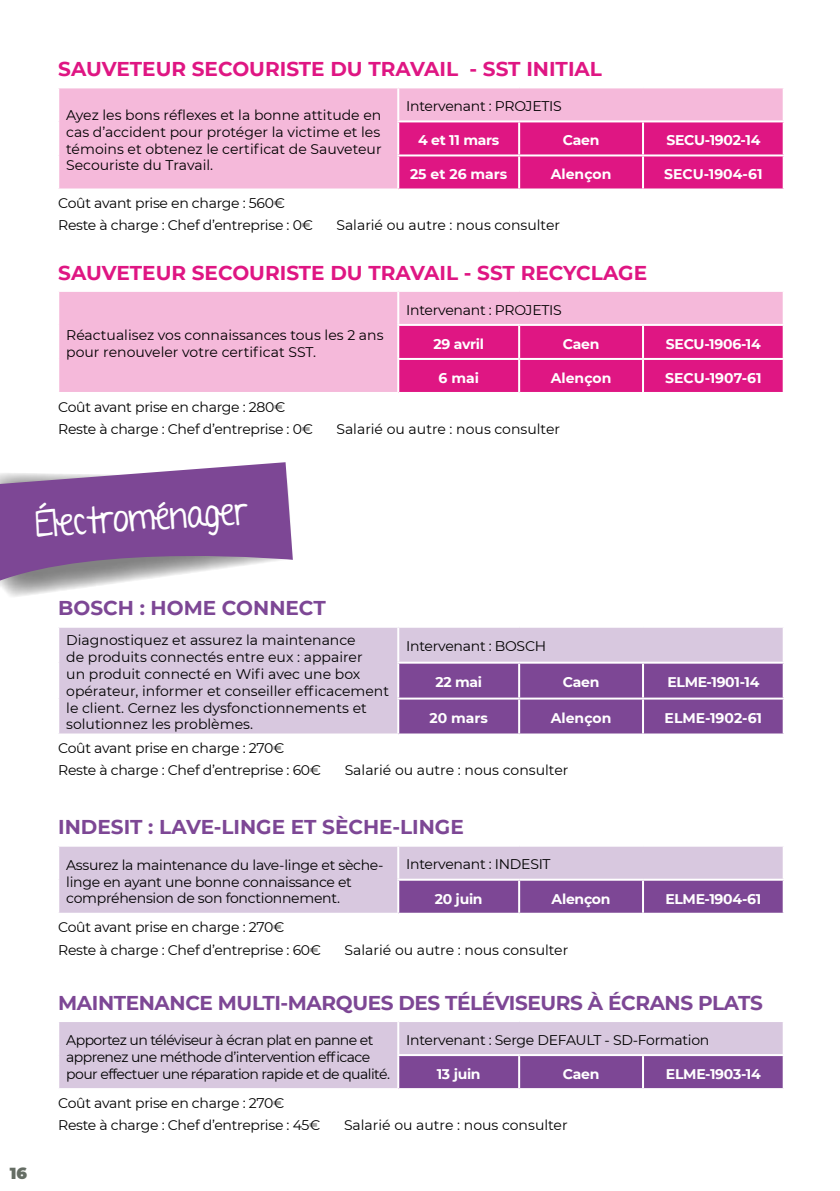
<style>
.page{position:relative;width:840px;height:1191px;background:#fff}
.page>*{position:absolute;margin:0;border:0;box-sizing:border-box;transform-origin:0 0}
.t1{font:36px "A Year Without Rain";color:#fff}
.t2{font:700 20px "Montserrat";color:#df1683}
.t3{font:700 20px "Montserrat";letter-spacing:-.02em;color:#7d4795}
.t4{font:700 20px "Montserrat";color:#7d4795}
.t5{font:900 16px "Montserrat";color:#656d64}
.t6{font:14px/16.8px "Montserrat";letter-spacing:-.02em;color:#000}
.t7{font:14px/16.8px "Montserrat";color:#000}
.t8{font:700 14px "Montserrat";letter-spacing:-.02em;color:#fff}
.t9{font:14px/16.8px "Montserrat";letter-spacing:-.04em;color:#000}
.t10{font:700 14px "Montserrat";color:#fff}
</style>
<div class="page">
<svg style="left:0;top:462px;width:293px;height:135px"></svg>
<div style="left:59px;top:88px;width:723px;height:100px;background:#f5b9da"></div>
<div style="left:399px;top:122px;width:383px;height:66px;background:#df1683"></div>
<hr style="left:518px;top:122px;width:2px;height:32px;background:#fff">
<hr style="left:641px;top:122px;width:2px;height:32px;background:#fff">
<hr style="left:397px;top:154px;width:122px;height:2px;background:#fff">
<hr style="left:519px;top:154px;width:123px;height:2px;background:#fff">
<hr style="left:518px;top:156px;width:2px;height:32px;background:#fff">
<hr style="left:642px;top:154px;width:142px;height:2px;background:#fff">
<hr style="left:641px;top:156px;width:2px;height:32px;background:#fff">
<hr style="left:397px;top:88px;width:2px;height:32px;background:#fff">
<hr style="left:397px;top:120px;width:122px;height:2px;background:#fff">
<hr style="left:397px;top:122px;width:2px;height:32px;background:#fff">
<hr style="left:519px;top:120px;width:123px;height:2px;background:#fff">
<hr style="left:642px;top:120px;width:142px;height:2px;background:#fff">
<hr style="left:397px;top:156px;width:2px;height:32px;background:#fff">
<div style="left:59px;top:292px;width:723px;height:100px;background:#f5b9da"></div>
<div style="left:399px;top:326px;width:383px;height:66px;background:#df1683"></div>
<hr style="left:518px;top:326px;width:2px;height:32px;background:#fff">
<hr style="left:641px;top:326px;width:2px;height:32px;background:#fff">
<hr style="left:397px;top:358px;width:122px;height:2px;background:#fff">
<hr style="left:519px;top:358px;width:123px;height:2px;background:#fff">
<hr style="left:518px;top:360px;width:2px;height:32px;background:#fff">
<hr style="left:642px;top:358px;width:142px;height:2px;background:#fff">
<hr style="left:641px;top:360px;width:2px;height:32px;background:#fff">
<hr style="left:397px;top:292px;width:2px;height:32px;background:#fff">
<hr style="left:397px;top:324px;width:122px;height:2px;background:#fff">
<hr style="left:397px;top:326px;width:2px;height:32px;background:#fff">
<hr style="left:519px;top:324px;width:123px;height:2px;background:#fff">
<hr style="left:642px;top:324px;width:142px;height:2px;background:#fff">
<hr style="left:397px;top:360px;width:2px;height:32px;background:#fff">
<div style="left:59px;top:628px;width:723px;height:105px;background:#d8c8df"></div>
<div style="left:399px;top:663px;width:383px;height:70px;background:#7d4795"></div>
<hr style="left:518px;top:663px;width:2px;height:34px;background:#fff">
<hr style="left:641px;top:663px;width:2px;height:34px;background:#fff">
<hr style="left:397px;top:697px;width:122px;height:2px;background:#fff">
<hr style="left:519px;top:697px;width:123px;height:2px;background:#fff">
<hr style="left:518px;top:699px;width:2px;height:34px;background:#fff">
<hr style="left:642px;top:697px;width:142px;height:2px;background:#fff">
<hr style="left:641px;top:699px;width:2px;height:34px;background:#fff">
<hr style="left:397px;top:628px;width:2px;height:33px;background:#fff">
<hr style="left:397px;top:661px;width:122px;height:2px;background:#fff">
<hr style="left:397px;top:663px;width:2px;height:34px;background:#fff">
<hr style="left:519px;top:661px;width:123px;height:2px;background:#fff">
<hr style="left:642px;top:661px;width:142px;height:2px;background:#fff">
<hr style="left:397px;top:699px;width:2px;height:34px;background:#fff">
<div style="left:59px;top:846px;width:723px;height:66px;background:#d8c8df"></div>
<div style="left:399px;top:880px;width:383px;height:32px;background:#7d4795"></div>
<hr style="left:518px;top:880px;width:2px;height:32px;background:#fff">
<hr style="left:641px;top:880px;width:2px;height:32px;background:#fff">
<hr style="left:397px;top:846px;width:2px;height:32px;background:#fff">
<hr style="left:397px;top:878px;width:122px;height:2px;background:#fff">
<hr style="left:397px;top:880px;width:2px;height:32px;background:#fff">
<hr style="left:519px;top:878px;width:123px;height:2px;background:#fff">
<hr style="left:642px;top:878px;width:142px;height:2px;background:#fff">
<div style="left:59px;top:1022px;width:723px;height:66px;background:#d8c8df"></div>
<div style="left:399px;top:1056px;width:383px;height:32px;background:#7d4795"></div>
<hr style="left:518px;top:1056px;width:2px;height:32px;background:#fff">
<hr style="left:641px;top:1056px;width:2px;height:32px;background:#fff">
<hr style="left:397px;top:1022px;width:2px;height:32px;background:#fff">
<hr style="left:397px;top:1054px;width:122px;height:2px;background:#fff">
<hr style="left:397px;top:1056px;width:2px;height:32px;background:#fff">
<hr style="left:519px;top:1054px;width:123px;height:2px;background:#fff">
<hr style="left:642px;top:1054px;width:142px;height:2px;background:#fff">
<h2 class="t2" style="left:58px;top:55px;width:545px">SAUVETEUR SECOURISTE DU TRAVAIL - SST INITIAL</h2>
<p class="t6" style="left:66px;top:106px;width:317px;text-align:justify">Ayez les bons réflexes et la bonne attitude en cas d’accident pour protéger la victime et les témoins et obtenez le certificat de Sauveteur Secouriste du Travail.</p>
<p class="t6" style="left:406px;top:97px;width:157px">Intervenant : PROJETIS</p>
<p class="t8" style="left:418px;top:130px;width:83px">4 et 11 mars</p>
<p class="t8" style="left:562px;top:130px;width:38px">Caen</p>
<p class="t8" style="left:666px;top:130px;width:95px">SECU-1902-14</p>
<p class="t10" style="left:410px;top:164px;width:99px">25 et 26 mars</p>
<p class="t10" style="left:550px;top:164px;width:62px">Alençon</p>
<p class="t10" style="left:663px;top:164px;width:100px">SECU-1904-61</p>
<p class="t6" style="left:58px;top:191px;width:256px;line-height:22.2px">Coût avant prise en charge : 560€<br>Reste à charge : Chef d’entreprise : 0€</p>
<p class="t7" style="left:336px;top:216px;width:225px">Salarié ou autre : nous consulter</p>
<h2 class="t2" style="left:58px;top:258px;width:590px">SAUVETEUR SECOURISTE DU TRAVAIL - SST RECYCLAGE</h2>
<p class="t7" style="left:66px;top:326px;width:319px">Réactualisez vos connaissances tous les 2 ans pour renouveler votre certificat SST.</p>
<p class="t6" style="left:406px;top:301px;width:157px">Intervenant : PROJETIS</p>
<p class="t8" style="left:433px;top:334px;width:52px">29 avril</p>
<p class="t8" style="left:562px;top:334px;width:38px">Caen</p>
<p class="t8" style="left:665px;top:334px;width:96px">SECU-1906-14</p>
<p class="t8" style="left:438px;top:368px;width:42px">6 mai</p>
<p class="t10" style="left:550px;top:368px;width:62px">Alençon</p>
<p class="t10" style="left:664px;top:368px;width:98px">SECU-1907-61</p>
<p class="t6" style="left:58px;top:395px;width:256px;line-height:22.2px">Coût avant prise en charge : 280€<br>Reste à charge : Chef d’entreprise : 0€</p>
<p class="t7" style="left:336px;top:420px;width:225px">Salarié ou autre : nous consulter</p>
<h1 class="t1" style="left:34px;top:502px;width:215px;rotate:-4deg">Électroménager</h1>
<p class="t5" style="left:10px;top:1161px;width:19px">16</p>
<h2 class="t4" style="left:58px;top:594px;width:269px">BOSCH : HOME CONNECT</h2>
<p class="t7" style="left:66px;top:631px;width:324px">Diagnostiquez et assurez la maintenance<br>de produits connectés entre eux : appairer<br>un produit connecté en Wifi avec une box opérateur, informer et conseiller efficacement le client. Cernez les dysfonctionnements et solutionnez les problèmes.</p>
<p class="t6" style="left:406px;top:637px;width:141px">Intervenant : BOSCH</p>
<p class="t8" style="left:435px;top:672px;width:48px">22 mai</p>
<p class="t8" style="left:562px;top:672px;width:38px">Caen</p>
<p class="t8" style="left:667px;top:672px;width:93px">ELME-1901-14</p>
<p class="t8" style="left:429px;top:708px;width:60px">20 mars</p>
<p class="t10" style="left:550px;top:708px;width:62px">Alençon</p>
<p class="t10" style="left:664px;top:708px;width:99px">ELME-1902-61</p>
<p class="t6" style="left:58px;top:736px;width:264px;line-height:22.2px">Coût avant prise en charge : 270€<br>Reste à charge : Chef d’entreprise : 60€</p>
<p class="t7" style="left:344px;top:761px;width:225px">Salarié ou autre : nous consulter</p>
<h2 class="t4" style="left:58px;top:813px;width:407px">INDESIT : LAVE-LINGE ET SÈCHE-LINGE</h2>
<p class="t6" style="left:66px;top:856px;width:319px">Assurez la maintenance du lave-linge et sèche&shy;linge en ayant une bonne connaissance et compréhension de son fonctionnement.</p>
<p class="t6" style="left:406px;top:855px;width:146px">Intervenant : INDESIT</p>
<p class="t8" style="left:434px;top:888px;width:49px">20 juin</p>
<p class="t8" style="left:551px;top:888px;width:60px">Alençon</p>
<p class="t8" style="left:665px;top:888px;width:97px">ELME-1904-61</p>
<p class="t6" style="left:58px;top:915px;width:264px;line-height:22.2px">Coût avant prise en charge : 270€<br>Reste à charge : Chef d’entreprise : 60€</p>
<p class="t7" style="left:344px;top:940px;width:225px">Salarié ou autre : nous consulter</p>
<h2 class="t3" style="left:58px;top:988px;width:705px">MAINTENANCE MULTI-MARQUES DES TÉLÉVISEURS À ÉCRANS PLATS</h2>
<p class="t9" style="left:66px;top:1031px;width:325px">Apportez un téléviseur à écran plat en panne et apprenez une méthode d’intervention efficace pour effectuer une réparation rapide et de qualité.</p>
<p class="t6" style="left:406px;top:1031px;width:304px">Intervenant : Serge DEFAULT - SD-Formation</p>
<p class="t8" style="left:436px;top:1063px;width:45px">13 juin</p>
<p class="t8" style="left:562px;top:1063px;width:38px">Caen</p>
<p class="t8" style="left:665px;top:1063px;width:96px">ELME-1903-14</p>
<p class="t6" style="left:58px;top:1091px;width:264px;line-height:22.2px">Coût avant prise en charge : 270€<br>Reste à charge : Chef d’entreprise : 45€</p>
<p class="t7" style="left:344px;top:1116px;width:225px">Salarié ou autre : nous consulter</p>
</div>
